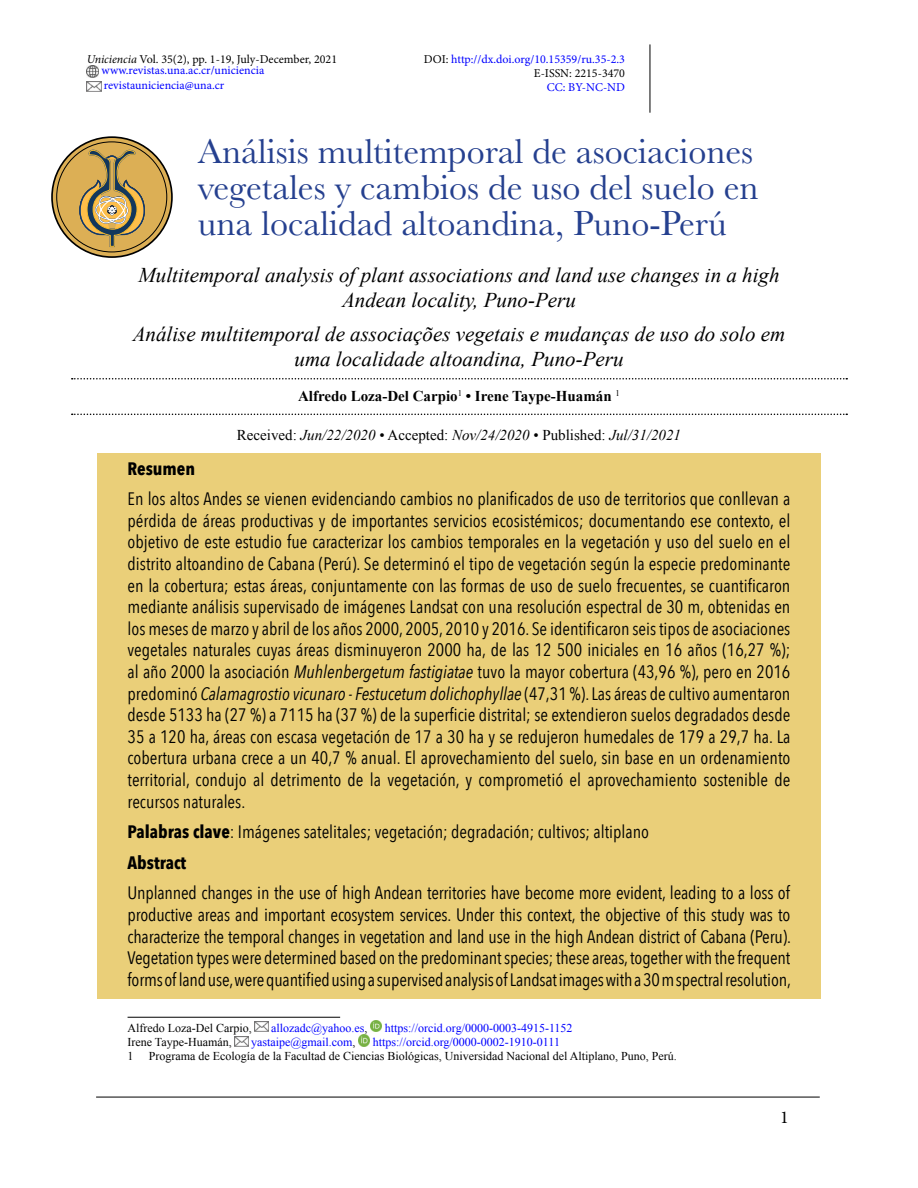
<style>
.page{position:relative;width:918px;height:1188px;background:#fff}
.page>*{position:absolute;margin:0;border:0;box-sizing:border-box;transform-origin:0 0}
.t1{font:36px/36px "Baskerville";color:#25408f}
.t2{font:italic 21px/25.2px "Times New Roman";color:#000;text-align:center}
.t3{font:18px/21.6px "Avenir Next Condensed";color:#000;text-align:justify}
.t4{font:700 18px "Avenir Next Condensed";color:#000}
.t5{font:18px "Minion Pro";color:#000}
.t6{font:italic 15px "Times New Roman";color:#000}
.t7{font:700 15px "Times New Roman";color:#000}
.t8{font:12px "Times New Roman";color:#000}
.t9{font:12px "Times New Roman";color:#00f}
.t10{font:12px/14.4px "Minion Pro";color:#00f;text-align:right}
.t11{font:12px/11.4px "Minion Pro";color:#000}
.s1{font-style:italic}
.s2{color:#00f}
.s3{color:#000}
.s4{font-style:normal}
.s5{font-weight:700}
</style>
<div class="page">
<hr style="left:96px;top:1097px;width:724px;height:1px;background:#000">
<hr style="left:650px;top:44px;width:1px;height:69px;background:#000">
<svg style="left:52px;top:137px;width:120px;height:120px;background:#c29a4b"></svg>
<div style="left:51px;top:136px;width:122px;height:122px;border:2px solid #000;border-radius:50%"></div>
<svg style="left:79px;top:149px;width:67px;height:99px;background:#b89a59"></svg>
<svg style="left:87px;top:65px;width:12px;height:12px"></svg>
<img style="left:87px;top:81px;width:14px;height:11px">
<div style="left:97px;top:454px;width:724px;height:545px;background:#eacf79"></div>
<hr style="left:128px;top:1017px;width:212px;height:1px;background:#000">
<svg style="left:255px;top:1022px;width:13px;height:10px"></svg>
<svg style="left:235px;top:1036px;width:13px;height:10px"></svg>
<svg style="left:359px;top:1020px;width:23px;height:26px"></svg>
<svg style="left:72px;top:378px;width:775px;height:2px"></svg>
<svg style="left:72px;top:414px;width:775px;height:1px"></svg>
<p class="t11" style="left:102px;top:53px;width:237px;text-indent:-15px"><span class="s1">Uniciencia</span> Vol. 35(2), pp. 1-19, July-December, 2021 <span class="s2">www.revistas.una.ac.cr/uniciencia</span></p>
<p class="t10" style="left:104px;top:78px;width:122px">revistauniciencia@una.cr</p>
<p class="t10" style="left:424px;top:52px;width:203px"><span class="s3">DOI:</span> http://dx.doi.org/10.15359/ru.35-2.3<br><span class="s3">E-ISSN: 2215-3470</span></p>
<p class="t10" style="left:547px;top:81px;width:80px">CC: BY-NC-ND</p>
<h1 class="t1" style="left:198px;top:134px;width:562px">Análisis multitemporal de asociaciones vegetales y cambios de uso del suelo en una localidad altoandina, Puno-Perú</h1>
<p class="t2" style="left:138px;top:262px;width:643px">Multitemporal analysis of plant associations and land use changes in a high<br>Andean locality, Puno-Peru</p>
<p class="t2" style="left:133px;top:321px;width:654px">Análise multitemporal de associações vegetais e mudanças de uso do solo em uma localidade altoandina, Puno-Peru</p>
<p class="t7" style="left:298px;top:386px;width:323px">Alfredo Loza-Del Carpio<sup>1</sup> • Irene Taype-Huamán <sup>1</sup></p>
<p class="t6" style="left:237px;top:425px;width:446px"><span class="s4">Received:</span> Jun/22/2020 <span class="s4">• Accepted:</span> Nov/24/2020 <span class="s4">• Published:</span> Jul/31/2021</p>
<p class="t4" style="left:128px;top:457px;width:69px">Resumen</p>
<p class="t3" style="left:128px;top:487px;width:664px">En los altos Andes se vienen evidenciando cambios no planificados de uso de territorios que conllevan a pérdida de áreas productivas y de importantes servicios ecosistémicos; documentando ese contexto, el objetivo de este estudio fue caracterizar los cambios temporales en la vegetación y uso del suelo en el distrito altoandino de Cabana (Perú). Se determinó el tipo de vegetación según la especie predominante en la cobertura; estas áreas, conjuntamente con las formas de uso de suelo frecuentes, se cuantificaron mediante análisis supervisado de imágenes Landsat con una resolución espectral de 30 m, obtenidas en los meses de marzo y abril de los años 2000, 2005, 2010 y 2016. Se identificaron seis tipos de asociaciones vegetales naturales cuyas áreas disminuyeron 2000 ha, de las 12 500 iniciales en 16 años (16,27 %); al año 2000 la asociación <span class="s1">Muhlenbergetum fastigiatae</span> tuvo la mayor cobertura (43,96 %), pero en 2016 predominó <span class="s1">Calamagrostio vicunaro - Festucetum dolichophyllae</span> (47,31 %). Las áreas de cultivo aumentaron desde 5133 ha (27 %) a 7115 ha (37 %) de la superficie distrital; se extendieron suelos degradados desde 35 a 120 ha, áreas con escasa vegetación de 17 a 30 ha y se redujeron humedales de 179 a 29,7 ha. La cobertura urbana crece a un 40,7 % anual. El aprovechamiento del suelo, sin base en un ordenamiento territorial, condujo al detrimento de la vegetación, y comprometió el aprovechamiento sostenible de recursos naturales.</p>
<p class="t3" style="left:128px;top:816px;width:523px;line-height:30.6px"><span class="s5">Palabras clave</span>: Imágenes satelitales; vegetación; degradación; cultivos; altiplano<br><span class="s5">Abstract</span></p>
<p class="t3" style="left:128px;top:881px;width:665px">Unplanned changes in the use of high Andean territories have become more evident, leading to a loss of productive areas and important ecosystem services. Under this context, the objective of this study was to characterize the temporal changes in vegetation and land use in the high Andean district of Cabana (Peru).<br>Vegetation types were determined based on the predominant species; these areas, together with the frequent forms of land use, were quantified using a supervised analysis of Landsat images with a 30 m spectral resolution,</p>
<p class="t8" style="left:128px;top:1020px;width:126px">Alfredo Loza-Del Carpio,</p>
<p class="t9" style="left:271px;top:1020px;width:98px">allozadc@yahoo.es<span class="s3">,</span></p>
<p class="t9" style="left:385px;top:1020px;width:189px">https://orcid.org/0000-0003-4915-1152</p>
<p class="t8" style="left:128px;top:1034px;width:106px">Irene Taype-Huamán,</p>
<p class="t9" style="left:251px;top:1034px;width:106px">yastaipe@gmail.com<span class="s3">,</span></p>
<p class="t9" style="left:373px;top:1034px;width:189px">https://orcid.org/0000-0002-1910-0111</p>
<p class="t8" style="left:128px;top:1048px;width:7px">1</p>
<p class="t8" style="left:149px;top:1048px;width:529px">Programa de Ecología de la Facultad de Ciencias Biológicas, Universidad Nacional del Altiplano, Puno, Perú.</p>
<p class="t5" style="left:780px;top:1105px;width:10px">1</p>
</div>
